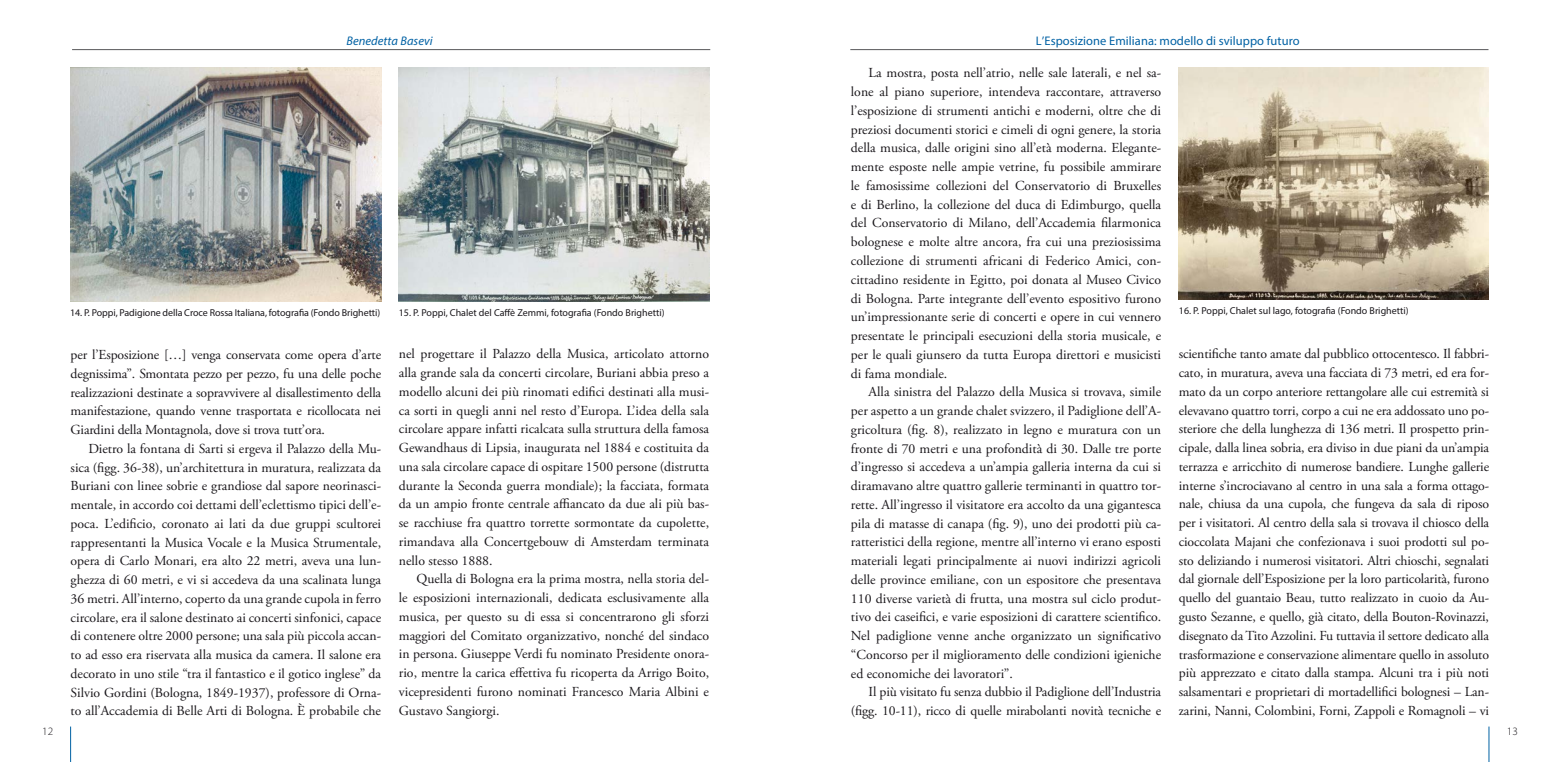
<style>
.page{position:relative;width:1560px;height:762px;background:#fff}
.page>*{position:absolute;margin:0;border:0;box-sizing:border-box;transform-origin:0 0}
.t1{font:13.75px/18.8px "Adobe Garamond Pro";color:#1a171b;text-align:justify}
.t2{font:12.5px "Myriad Pro";letter-spacing:.005em;color:#0061a4}
.t3{font:italic 12.5px "Myriad Pro";letter-spacing:.005em;color:#0061a4}
.t4{font:300 11.25px "Myriad Pro";color:#1a171b}
.t5{font:10px "Myriad Pro";letter-spacing:-.005em;color:#1a171b}
</style>
<div class="page">
<hr style="left:72px;top:49px;width:638px;height:1px;background:#57585a">
<hr style="left:850px;top:49px;width:638px;height:1px;background:#57585a">
<hr style="left:70px;top:726px;width:1px;height:36px;background:#0061a4">
<hr style="left:1488px;top:726px;width:1px;height:36px;background:#0061a4">
<img style="left:71px;top:67px;width:310px;height:234px">
<img style="left:399px;top:67px;width:310px;height:234px">
<img style="left:1178px;top:67px;width:310px;height:233px">
<p class="t3" style="left:346px;top:33px;width:88px">Benedetta Basevi</p>
<p class="t2" style="left:1035px;top:33px;width:265px">L’Esposizione Emiliana: modello di sviluppo futuro</p>
<p class="t1" style="left:850px;top:64px;width:312px;text-indent:18px">La mostra, posta nell’atrio, nelle sale laterali, e nel sa&shy;lone al piano superiore, intendeva raccontare, attraverso l’esposizione di strumenti antichi e moderni, oltre che di preziosi documenti storici e cimeli di ogni genere, la storia della musica, dalle origini sino all’età moderna. Elegante&shy;mente esposte nelle ampie vetrine, fu possibile ammirare le famosissime collezioni del Conservatorio di Bruxelles e di Berlino, la collezione del duca di Edimburgo, quella del Conservatorio di Milano, dell’Accademia filarmonica bolognese e molte altre ancora, fra cui una preziosissima collezione di strumenti africani di Federico Amici, con&shy;cittadino residente in Egitto, poi donata al Museo Civico di Bologna. Parte integrante dell’evento espositivo furono un’impressionante serie di concerti e opere in cui vennero presentate le principali esecuzioni della storia musicale, e per le quali giunsero da tutta Europa direttori e musicisti di fama mondiale.</p>
<p class="t1" style="left:850px;top:383px;width:312px;text-indent:18px">Alla sinistra del Palazzo della Musica si trovava, simile per aspetto a un grande chalet svizzero, il Padiglione dell’A&shy;gricoltura (fig. 8), realizzato in legno e muratura con un fronte di 70 metri e una profondità di 30. Dalle tre porte d’ingresso si accedeva a un’ampia galleria interna da cui si diramavano altre quattro gallerie terminanti in quattro tor&shy;rette. All’ingresso il visitatore era accolto da una gigantesca pila di matasse di canapa (fig. 9), uno dei prodotti più ca&shy;ratteristici della regione, mentre all’interno vi erano esposti materiali legati principalmente ai nuovi indirizzi agricoli delle province emiliane, con un espositore che presentava 110 diverse varietà di frutta, una mostra sul ciclo produt&shy;tivo dei caseifici, e varie esposizioni di carattere scientifico.<br>Nel padiglione venne anche organizzato un significativo “Concorso per il miglioramento delle condizioni igieniche ed economiche dei lavoratori”.</p>
<p class="t1" style="left:850px;top:683px;width:312px;text-align:right">Il più visitato fu senza dubbio il Padiglione dell’Industria (figg. 10-11), ricco di quelle mirabolanti novità tecniche e</p>
<p class="t5" style="left:70px;top:307px;width:312px">14. P. Poppi, Padigione della Croce Rossa Italiana, fotografia (Fondo Brighetti)</p>
<p class="t5" style="left:399px;top:307px;width:267px">15. P. Poppi, Chalet del Caffè Zemmi, fotografia (Fondo Brighetti)</p>
<p class="t5" style="left:1178px;top:305px;width:231px">16. P. Poppi, Chalet sul lago, fotografia (Fondo Brighetti)</p>
<p class="t1" style="left:399px;top:345px;width:312px">nel progettare il Palazzo della Musica, articolato attorno alla grande sala da concerti circolare, Buriani abbia preso a modello alcuni dei più rinomati edifici destinati alla musi&shy;ca sorti in quegli anni nel resto d’Europa. L’idea della sala circolare appare infatti ricalcata sulla struttura della famosa Gewandhaus di Lipsia, inaugurata nel 1884 e costituita da una sala circolare capace di ospitare 1500 persone (distrutta durante la Seconda guerra mondiale); la facciata, formata da un ampio fronte centrale affiancato da due ali più bas&shy;se racchiuse fra quattro torrette sormontate da cupolette, rimandava alla Concertgebouw di Amsterdam terminata nello stesso 1888.</p>
<p class="t1" style="left:399px;top:570px;width:312px;text-indent:18px">Quella di Bologna era la prima mostra, nella storia del&shy;le esposizioni internazionali, dedicata esclusivamente alla musica, per questo su di essa si concentrarono gli sforzi maggiori del Comitato organizzativo, nonché del sindaco in persona. Giuseppe Verdi fu nominato Presidente onora&shy;rio, mentre la carica effettiva fu ricoperta da Arrigo Boito, vicepresidenti furono nominati Francesco Maria Albini e Gustavo Sangiorgi.</p>
<p class="t1" style="left:1178px;top:345px;width:312px">scientifiche tanto amate dal pubblico ottocentesco. Il fabbri&shy;cato, in muratura, aveva una facciata di 73 metri, ed era for&shy;mato da un corpo anteriore rettangolare alle cui estremità si elevavano quattro torri, corpo a cui ne era addossato uno po&shy;steriore che della lunghezza di 136 metri. Il prospetto prin&shy;cipale, dalla linea sobria, era diviso in due piani da un’ampia terrazza e arricchito di numerose bandiere. Lunghe gallerie interne s’incrociavano al centro in una sala a forma ottago&shy;nale, chiusa da una cupola, che fungeva da sala di riposo per i visitatori. Al centro della sala si trovava il chiosco della cioccolata Majani che confezionava i suoi prodotti sul po&shy;sto deliziando i numerosi visitatori. Altri chioschi, segnalati dal giornale dell’Esposizione per la loro particolarità, furono quello del guantaio Beau, tutto realizzato in cuoio da Au&shy;gusto Sezanne, e quello, già citato, della Bouton-Rovinazzi, disegnato da Tito Azzolini. Fu tuttavia il settore dedicato alla trasformazione e conservazione alimentare quello in assoluto più apprezzato e citato dalla stampa. Alcuni tra i più noti salsamentari e proprietari di mortadellifici bolognesi – Lan&shy;zarini, Nanni, Colombini, Forni, Zappoli e Romagnoli – vi</p>
<p class="t1" style="left:71px;top:346px;width:312px">per l’Esposizione […] venga conservata come opera d’arte degnissima”. Smontata pezzo per pezzo, fu una delle poche realizzazioni destinate a sopravvivere al disallestimento della manifestazione, quando venne trasportata e ricollocata nei Giardini della Montagnola, dove si trova tutt’ora.</p>
<p class="t1" style="left:71px;top:439px;width:312px;text-indent:18px">Dietro la fontana di Sarti si ergeva il Palazzo della Mu&shy;sica (figg. 36-38), un’architettura in muratura, realizzata da Buriani con linee sobrie e grandiose dal sapore neorinasci&shy;mentale, in accordo coi dettami dell’eclettismo tipici dell’e&shy;poca. L’edificio, coronato ai lati da due gruppi scultorei rappresentanti la Musica Vocale e la Musica Strumentale, opera di Carlo Monari, era alto 22 metri, aveva una lun&shy;ghezza di 60 metri, e vi si accedeva da una scalinata lunga 36 metri. All’interno, coperto da una grande cupola in ferro circolare, era il salone destinato ai concerti sinfonici, capace di contenere oltre 2000 persone; una sala più piccola accan&shy;to ad esso era riservata alla musica da camera. Il salone era decorato in uno stile “tra il fantastico e il gotico inglese” da Silvio Gordini (Bologna, 1849-1937), professore di Orna&shy;to all’Accademia di Belle Arti di Bologna. È probabile che</p>
<p class="t4" style="left:42px;top:725px;width:12px">12</p>
<p class="t4" style="left:1506px;top:725px;width:12px">13</p>
</div>
